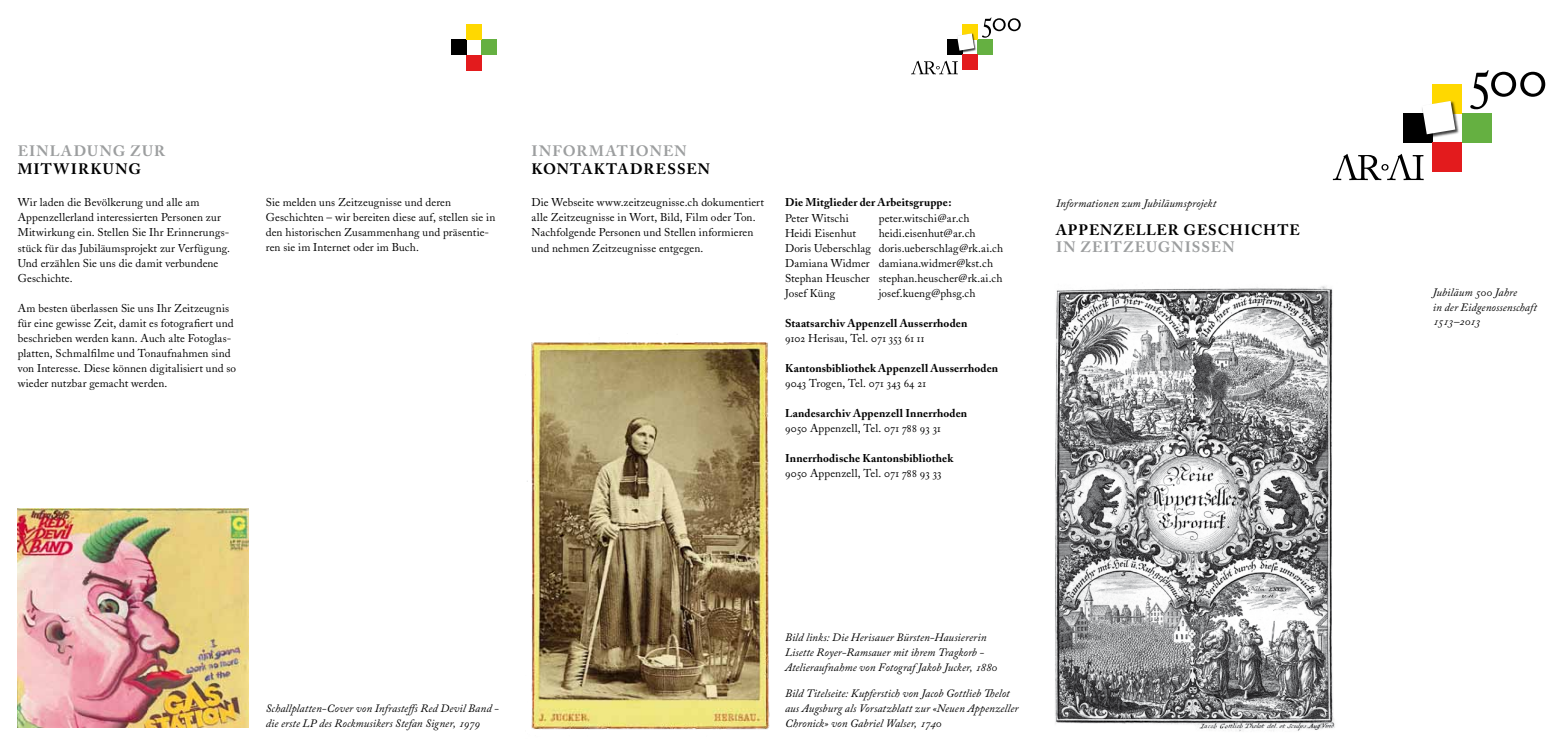
<style>
.page{position:relative;width:1563px;height:745px;background:#fff}
.page>*{position:absolute;margin:0;border:0;box-sizing:border-box;transform-origin:0 0}
.t1{font:700 15px "Adobe Caslon";letter-spacing:.09em;color:#9c9e9f}
.t2{font:700 15px "Adobe Caslon";letter-spacing:.07em;color:#000}
.t3{font:700 15px "Adobe Caslon";letter-spacing:.36em;color:#000}
.t4{font:11.25px/15px "Adobe Caslon";letter-spacing:.01em;color:#000}
.t5{font:italic 11.25px/15px "Adobe Caslon Pro";letter-spacing:.01em;color:#000}
.t6{font:700 11.25px "Adobe Caslon";letter-spacing:.01em;color:#000}
.t7{font:11.25px "Adobe Caslon Regular SC";letter-spacing:.015em;color:#000}
.s1{font-family:"Adobe Caslon"}
</style>
<div class="page">
<img style="left:1055px;top:286px;width:280px;height:446px">
<div style="left:1403px;top:113px;width:29px;height:29px;background:#000"></div>
<div style="left:1462px;top:113px;width:29px;height:29px;background:#65b041"></div>
<div style="left:1432px;top:142px;width:30px;height:30px;background:#e31b1d"></div>
<div style="left:1432px;top:84px;width:30px;height:29px;background:#ffd800"></div>
<img style="left:1426px;top:107px;width:34px;height:32px">
<svg style="left:1422px;top:101px;width:33px;height:33px"></svg>
<svg style="left:1470px;top:70px;width:75px;height:39px"></svg>
<svg style="left:1333px;top:154px;width:90px;height:26px"></svg>
<div style="left:451px;top:40px;width:15px;height:15px;background:#000"></div>
<div style="left:481px;top:40px;width:15px;height:15px;background:#65b041"></div>
<div style="left:466px;top:55px;width:15px;height:15px;background:#e31b1d"></div>
<div style="left:466px;top:25px;width:15px;height:15px;background:#ffd800"></div>
<div style="left:947px;top:40px;width:15px;height:15px;background:#000"></div>
<div style="left:977px;top:40px;width:16px;height:15px;background:#65b041"></div>
<div style="left:962px;top:55px;width:15px;height:15px;background:#e31b1d"></div>
<div style="left:962px;top:25px;width:15px;height:15px;background:#ffd800"></div>
<img style="left:956px;top:37px;width:20px;height:16px">
<svg style="left:957px;top:33px;width:17px;height:18px"></svg>
<svg style="left:982px;top:17px;width:38px;height:21px"></svg>
<svg style="left:911px;top:61px;width:47px;height:13px"></svg>
<img style="left:527px;top:342px;width:243px;height:388px">
<img style="left:18px;top:508px;width:230px;height:218px">
<h1 class="t1" style="left:18px;top:142px;width:144px">Einladu ng zur</h1>
<h1 class="t2" style="left:18px;top:159px;width:120px">mit wirku ng</h1>
<p class="t4" style="left:18px;top:195px;width:214px">Wir laden die Bevölkerung und alle am Appenzellerland interessierten Personen zur Mitwirkung ein. Stellen Sie Ihr Erinnerungs&shy;stück für das Jubiläumsprojekt zur Verfügung.<br>Und erzählen Sie uns die damit verbundene Geschichte.</p>
<p class="t4" style="left:18px;top:300px;width:220px">Am besten überlassen Sie uns Ihr Zeitzeugnis für eine gewisse Zeit, damit es fotografiert und beschrieben werden kann. Auch alte Fotoglas&shy;platten, Schmalfilme und Tonaufnahmen sind von Interesse. Diese können digitalisiert und so wieder nutzbar gemacht werden.</p>
<p class="t4" style="left:266px;top:195px;width:231px">Sie melden uns Zeitzeugnisse und deren Geschichten – wir bereiten diese auf, stellen sie in den historischen Zusammenhang und präsentie&shy;ren sie im Internet oder im Buch.</p>
<h1 class="t1" style="left:531px;top:142px;width:157px">Infor mationen</h1>
<h1 class="t3" style="left:531px;top:159px;width:180px">kontaktadressen</h1>
<p class="t4" style="left:531px;top:195px;width:234px">Die Webseite www.zeitzeugnisse.ch dokumentiert alle Zeitzeugnisse in Wort, Bild, Film oder Ton.<br>Nachfolgende Personen und Stellen informieren und nehmen Zeitzeugnisse entgegen.</p>
<p class="t6" style="left:785px;top:196px;width:168px">Die Mitglieder der Arbeitsgruppe:</p>
<p class="t4" style="left:785px;top:210px;width:65px">Peter Witschi</p>
<p class="t4" style="left:879px;top:210px;width:92px">peter.witschi@ar.ch</p>
<p class="t4" style="left:785px;top:225px;width:72px">Heidi Eisenhut</p>
<p class="t4" style="left:785px;top:225px;width:220px;text-indent:94px">heidi.eisenhut@ar.ch Doris Ueberschlag doris.ueberschlag@rk.ai.ch Damiana Widmer damiana.widmer@kst.ch Stephan Heuscher stephan.heuscher@rk.ai.ch Josef Küng</p>
<p class="t4" style="left:879px;top:285px;width:98px">josef.kueng@phsg.ch</p>
<p class="t6" style="left:785px;top:316px;width:184px">Staatsarchiv Appenzell Ausserrhoden</p>
<p class="t7" style="left:785px;top:331px;width:141px">9102 <span class="s1">Herisau, Tel.</span> 071 353 61 11</p>
<p class="t6" style="left:785px;top:361px;width:215px">Kantonsbibliothek Appenzell Ausserrhoden</p>
<p class="t7" style="left:785px;top:376px;width:142px">9043 <span class="s1">Trogen, Tel.</span> 071 343 64 21</p>
<p class="t6" style="left:785px;top:406px;width:184px">Landesarchiv Appenzell Innerrhoden</p>
<p class="t7" style="left:785px;top:421px;width:157px">9050 <span class="s1">Appenzell, Tel.</span> 071 788 93 31</p>
<p class="t6" style="left:785px;top:451px;width:170px">Innerrhodische Kantonsbibliothek</p>
<p class="t7" style="left:785px;top:466px;width:158px">9050 <span class="s1">Appenzell, Tel.</span> 071 788 93 33</p>
<p class="t5" style="left:1056px;top:195px;width:162px">Informationen zum Jubiläumsprojekt</p>
<h1 class="t2" style="left:1056px;top:220px;width:245px">Appenzeller Geschichte</h1>
<h1 class="t1" style="left:1056px;top:238px;width:180px">in Zeitzeugnissen</h1>
<p class="t5" style="left:266px;top:700px;width:235px">Schallplatten-Cover von Infrasteffs Red Devil Band - die erste LP des Rockmusikers Stefan Signer, 1979</p>
<p class="t5" style="left:785px;top:628px;width:214px">Bild links: Die Herisauer Bürsten-Hausiererin<br>Lisette Royer-Ramsauer mit ihrem Tragkorb -<br>Atelieraufnahme von Fotograf Jakob Jucker, 1880</p>
<p class="t5" style="left:785px;top:685px;width:235px">Bild Titelseite: Kupferstich von Jacob Gottlieb Thelot aus Augsburg als Vorsatzblatt zur «Neuen Appenzeller<br>Chronick» von Gabriel Walser, 1740</p>
<p class="t5" style="left:1432px;top:285px;width:106px;line-height:14.6px">Jubiläum 500 Jahre<br>in der Eidgenossenschaft<br>1513–2013</p>
</div>
